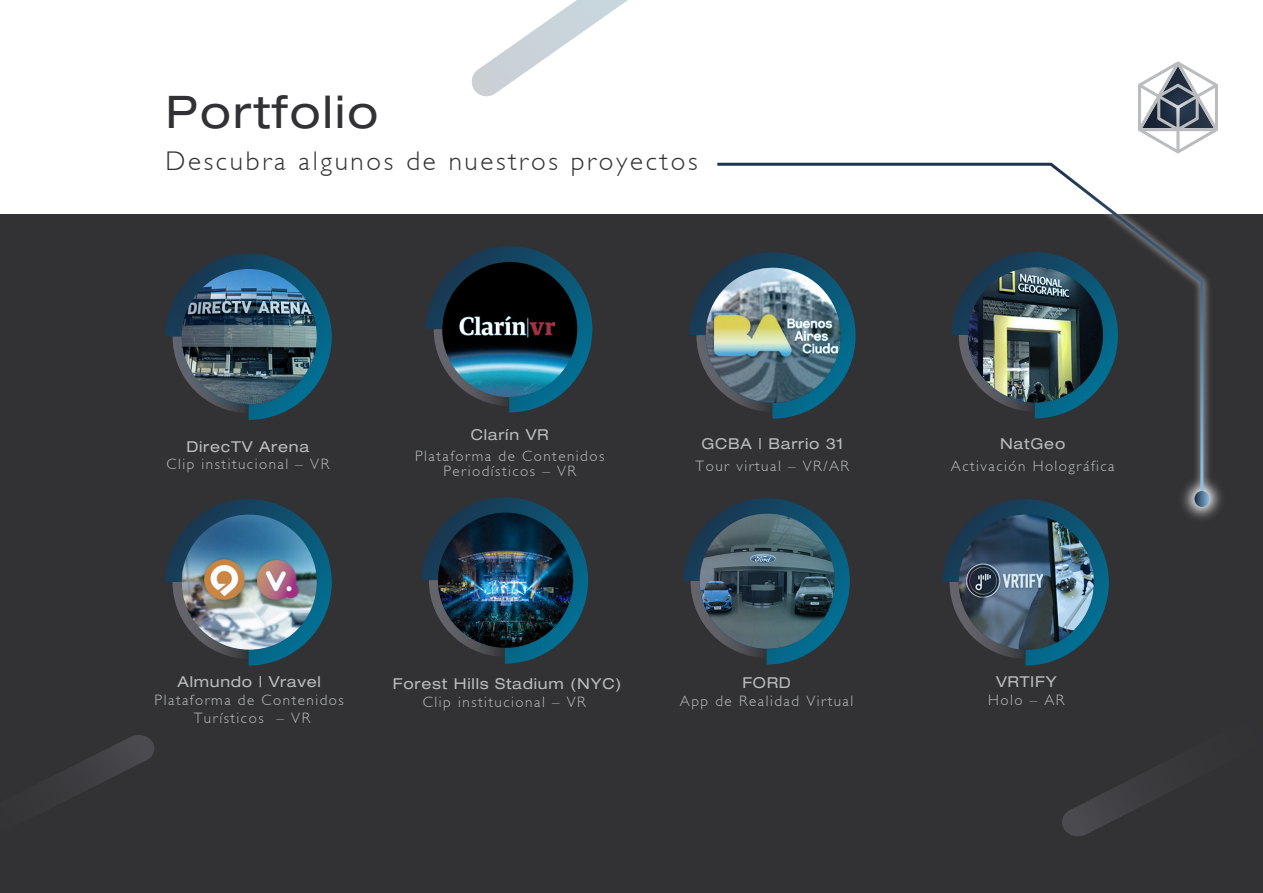
<style>
.page{position:relative;width:1263px;height:893px;background:#fff}
.page>*{position:absolute;margin:0;border:0;box-sizing:border-box;transform-origin:0 0}
.t1{font:expanded 45px "Helvetica Neue";letter-spacing:.05em;color:#323235}
.t2{font:300 27px "Gill Sans";letter-spacing:.1em;color:#323235}
.t3{font:300 15px/15px "Gill Sans";letter-spacing:.1em;color:#babcbe;text-align:center}
.t4{font:expanded 15px "Helvetica Neue";letter-spacing:.05em;color:#babcbe}
</style>
<div class="page">
<div style="left:0;top:214px;width:1263px;height:679px;background:#323235"></div>
<svg style="left:1138px;top:61px;width:80px;height:48px"></svg>
<svg style="left:1156px;top:86px;width:43px;height:43px"></svg>
<svg style="left:472px;top:0;width:156px;height:96px"></svg>
<svg style="left:66px;top:735px;width:88px;height:58px"></svg>
<svg style="left:165px;top:254px;width:167px;height:166px"></svg>
<img style="left:182px;top:269px;width:135px;height:135px">
<img style="left:174px;top:261px;width:147px;height:147px;border-radius:50%">
<svg style="left:426px;top:246px;width:166px;height:166px"></svg>
<svg style="left:165px;top:499px;width:167px;height:166px"></svg>
<img style="left:182px;top:515px;width:135px;height:135px">
<img style="left:182px;top:514px;width:137px;height:137px;border-radius:50%">
<svg style="left:422px;top:497px;width:166px;height:167px"></svg>
<img style="left:438px;top:513px;width:135px;height:135px">
<img style="left:437px;top:511px;width:137px;height:138px;border-radius:50%">
<svg style="left:683px;top:553px;width:167px;height:112px"></svg>
<img style="left:700px;top:553px;width:135px;height:96px">
<svg style="left:698px;top:512px;width:137px;height:138px;background:#425965"></svg>
<img style="left:688px;top:109px;width:530px;height:444px">
<img style="left:1205px;top:433px;width:15px;height:58px">
<svg style="left:714px;top:161px;width:491px;height:337px"></svg>
<svg style="left:942px;top:491px;width:280px;height:345px"></svg>
<h1 class="t1" style="left:165px;top:85px;width:214px">Portfolio</h1>
<h2 class="t2" style="left:165px;top:146px;width:534px">Descubra algunos de nuestros proyectos</h2>
<p class="t4" style="left:186px;top:437px;width:124px">DirecTV Arena</p>
<p class="t3" style="left:166px;top:457px;width:164px">Clip institucional – VR</p>
<p class="t4" style="left:471px;top:426px;width:79px">Clarín VR</p>
<p class="t3" style="left:415px;top:449px;width:191px">Plataforma de Contenidos<br>Periodísticos – VR</p>
<p class="t4" style="left:701px;top:435px;width:144px">GCBA | Barrio 31</p>
<p class="t3" style="left:696px;top:458px;width:155px">Tour virtual – VR/AR</p>
<p class="t4" style="left:178px;top:673px;width:145px">Almundo | Vravel</p>
<p class="t3" style="left:155px;top:691px;width:191px;line-height:17.5px">Plataforma de Contenidos<br>Turísticos – VR</p>
<p class="t4" style="left:393px;top:675px;width:230px">Forest Hills Stadium (NYC)</p>
<p class="t3" style="left:423px;top:694px;width:164px">Clip institucional – VR</p>
<p class="t4" style="left:742px;top:674px;width:50px">FORD</p>
<p class="t3" style="left:680px;top:693px;width:175px">App de Realidad Virtual</p>
<p class="t4" style="left:1000px;top:435px;width:67px">NatGeo</p>
<p class="t3" style="left:951px;top:458px;width:165px">Activación Holográfica</p>
<p class="t4" style="left:996px;top:673px;width:62px">VRTIFY</p>
<p class="t3" style="left:988px;top:692px;width:78px">Holo – AR</p>
</div>
